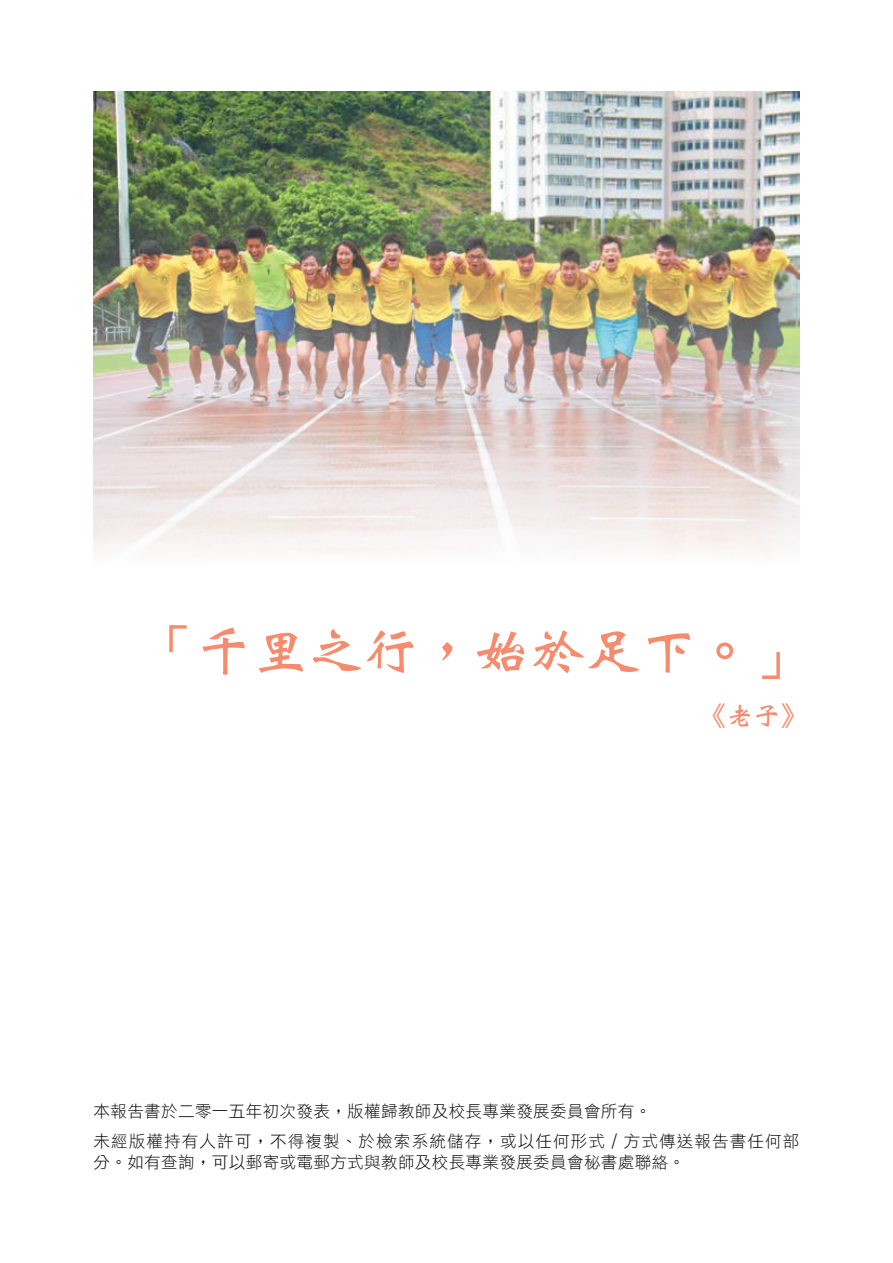
<style>
.page{position:relative;width:893px;height:1263px;background:#fff}
.page>*{position:absolute;margin:0;border:0;box-sizing:border-box;transform-origin:0 0}
.t1{font:700 55.5px "M Bei";color:#f68b6d}
.t2{font:700 27px "M Bei";color:#f68b6d}
.t3{font:16.5px/29.5px "DF Li Hei Lt HK BF";letter-spacing:.07em;color:#000}
.t4{font:16.5px "DF Li Hei Lt HK BF";letter-spacing:.025em;color:#000}
.s1{font-family:"DF Hei Md HK BF";font-weight:400}
</style>
<div class="page">
<img style="left:94px;top:91px;width:705px;height:461px">
<h1 class="t1" style="left:142px;top:622px;width:668px"><span class="s1">「</span>千里之行，始於足下。<span class="s1">」</span></h1>
<h2 class="t2" style="left:700px;top:702px;width:109px">《老子》</h2>
<p class="t3" style="left:94px;top:1098px;width:707px">本報告書於二零一五年初次發表，版權歸教師及校長專業發展委員會所有。<br>未經版權持有人許可，不得複製、於檢索系統儲存，或以任何形式／方式傳送報告書任何部</p>
<p class="t4" style="left:94px;top:1154px;width:593px">分。如有查詢，可以郵寄或電郵方式與教師及校長專業發展委員會秘書處聯絡。</p>
</div>
